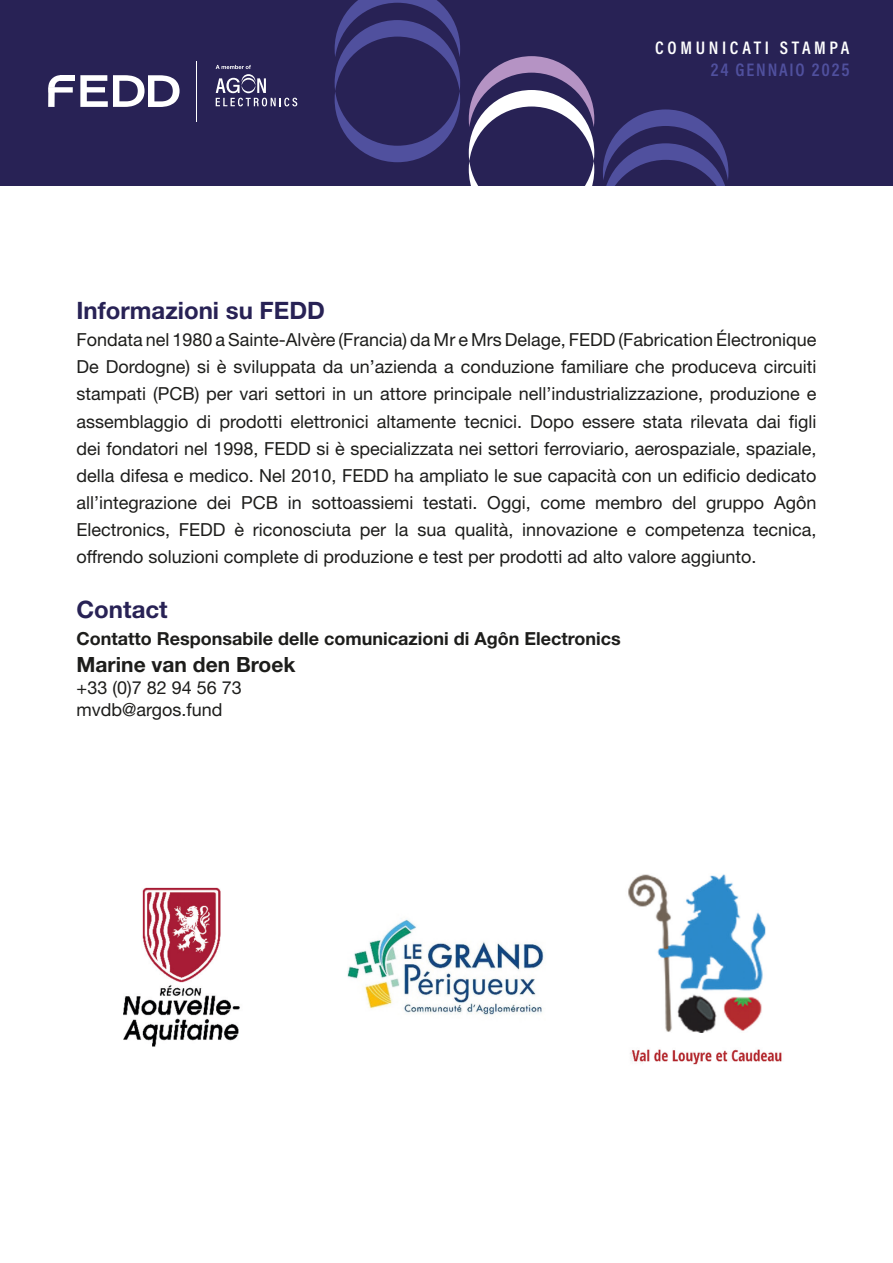
<style>
.page{position:relative;width:893px;height:1263px;background:#fff}
.page>*{position:absolute;margin:0;border:0;box-sizing:border-box;transform-origin:0 0}
.t1{font:700 24px "Helvetica Neue LT Std";color:#282255}
.t2{font:700 21px "Helvetica Neue LT Std";color:#1d1d1b}
.t3{font:600 18.3px "Acumin Pro Cond";letter-spacing:.2em;color:#fff}
.t4{font:600 18.3px "Acumin Pro Cond";letter-spacing:.1em;color:#50509e}
.t5{font:18px/27px "Helvetica Neue LT Std";color:#1d1d1b;text-align:justify}
.t6{font:700 18px "Helvetica Neue LT Std";color:#1d1d1b}
</style>
<div class="page">
<div style="left:0;top:0;width:893px;height:185px;background:#282255"></div>
<svg style="left:469px;top:56px;width:125px;height:129px"></svg>
<svg style="left:603px;top:109px;width:125px;height:76px"></svg>
<svg style="left:335px;top:0;width:125px;height:162px"></svg>
<hr style="left:196px;top:61px;width:1px;height:61px;background:#fff">
<svg style="left:216px;top:65px;width:81px;height:41px"></svg>
<svg style="left:80px;top:75px;width:100px;height:32px"></svg>
<div style="left:61px;top:75px;width:14px;height:6px;background:#fff"></div>
<div style="left:48px;top:87px;width:25px;height:6px;background:#fff"></div>
<div style="left:48px;top:87px;width:7px;height:20px;background:#fff"></div>
<svg style="left:48px;top:75px;width:13px;height:12px"></svg>
<img style="left:123px;top:874px;width:659px;height:191px">
<p class="t3" style="left:655px;top:35px;width:196px">COMUNICATI STAMPA</p>
<p class="t4" style="left:711px;top:57px;width:140px">24 GENNAIO 2025</p>
<p class="t1" style="left:77px;top:296px;width:250px">Informazioni su FEDD</p>
<p class="t5" style="left:77px;top:326px;width:741px">Fondata nel 1980 a Sainte-Alvère (Francia) da Mr e Mrs Delage, FEDD (Fabrication Électronique De Dordogne) si è sviluppata da un’azienda a conduzione familiare che produceva circuiti stampati (PCB) per vari settori in un attore principale nell’industrializzazione, produzione e assemblaggio di prodotti elettronici altamente tecnici. Dopo essere stata rilevata dai figli dei fondatori nel 1998, FEDD si è specializzata nei settori ferroviario, aerospaziale, spaziale, della difesa e medico. Nel 2010, FEDD ha ampliato le sue capacità con un edificio dedicato all’integrazione dei PCB in sottoassiemi testati. Oggi, come membro del gruppo Agôn Electronics, FEDD è riconosciuta per la sua qualità, innovazione e competenza tecnica, offrendo soluzioni complete di produzione e test per prodotti ad alto valore aggiunto.</p>
<p class="t1" style="left:77px;top:595px;width:93px">Contact</p>
<p class="t6" style="left:77px;top:628px;width:546px">Contatto Responsabile delle comunicazioni di Agôn Electronics</p>
<p class="t2" style="left:77px;top:652px;width:220px">Marine van den Broek</p>
<p class="t5" style="left:77px;top:674px;width:167px">+33 (0)7 82 94 56 73</p>
<p class="t5" style="left:77px;top:695px;width:147px">mvdb@argos.fund</p>
</div>
